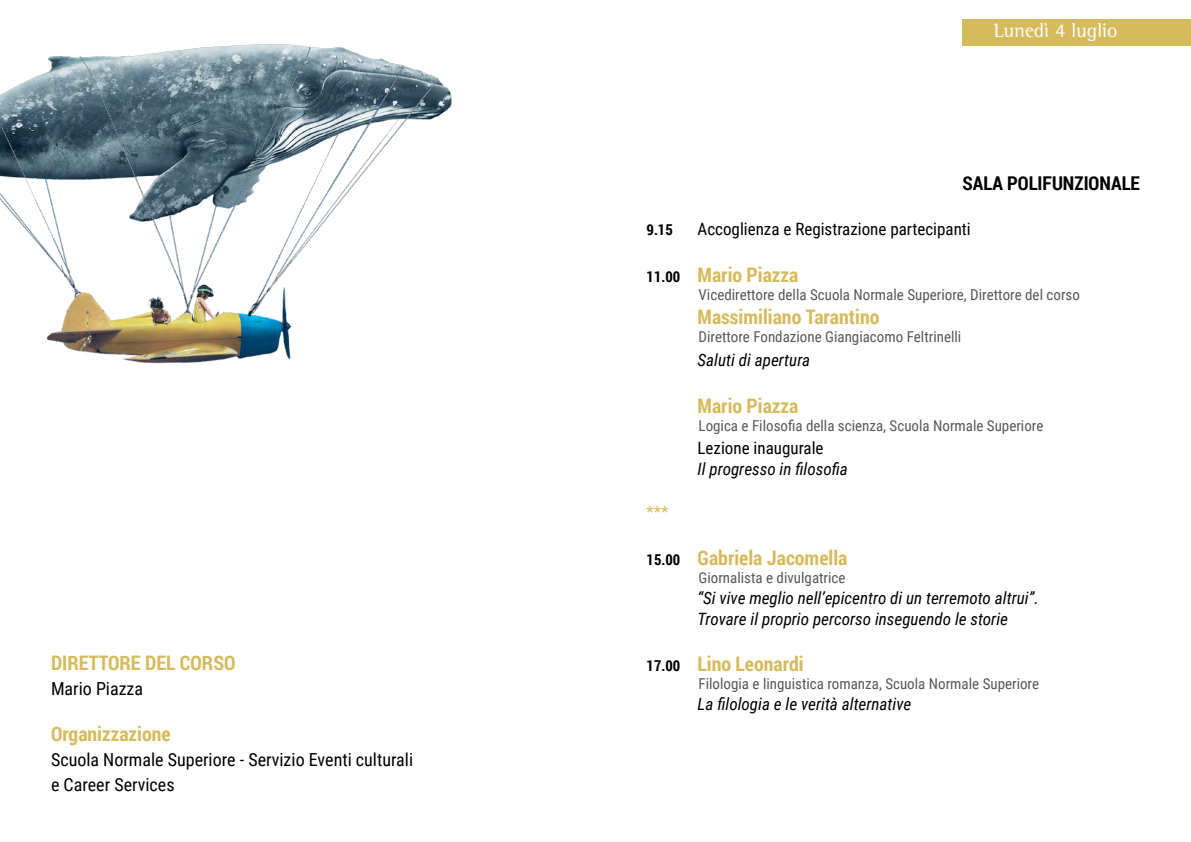
<style>
.page{position:relative;width:1191px;height:842px;background:#fff}
.page>*{position:absolute;margin:0;border:0;box-sizing:border-box;transform-origin:0 0}
.t1{font:700 20px "Roboto Condensed";color:#d6bb5d}
.t2{font:20px "Rotis Semi Serif Pro";color:#fff}
.t3{font:700 19px "Roboto Condensed";color:#000}
.t4{font:18px/24.8px "Roboto Condensed";color:#000}
.t5{font:italic 17px/20.8px "Roboto Condensed";color:#000}
.t6{font:17px "Roboto Condensed";color:#000}
.t7{font:17px "Roboto Condensed";color:#d6bb5d}
.t8{font:15px "Roboto Condensed";color:#575756}
.t9{font:700 15px "Roboto Condensed";color:#000}
.s1{font-size:15px;color:#000}
</style>
<div class="page">
<div style="left:962px;top:19px;width:229px;height:27px;background:#d6bb5d"></div>
<img style="left:0;top:44px;width:452px;height:320px">
<h1 class="t1" style="left:51px;top:648px;width:186px">DIRETTORE DEL CORSO</h1>
<p class="t4" style="left:51px;top:675px;width:94px">Mario Piazza</p>
<h1 class="t1" style="left:51px;top:720px;width:121px">Organizzazione</h1>
<p class="t4" style="left:51px;top:747px;width:363px">Scuola Normale Superiore - Servizio Eventi culturali e Career Services</p>
<h1 class="t2" style="left:994px;top:18px;width:125px">Lunedì 4 luglio</h1>
<p class="t3" style="left:962px;top:170px;width:179px">SALA POLIFUNZIONALE</p>
<p class="t9" style="left:646px;top:220px;width:28px">9.15</p>
<p class="t6" style="left:697px;top:218px;width:275px">Accoglienza e Registrazione partecipanti</p>
<h1 class="t1" style="left:646px;top:261px;width:153px"><span class="s1">11.00</span> Mario Piazza</h1>
<p class="t8" style="left:698px;top:284px;width:383px">Vicedirettore della Scuola Normale Superiore, Direttore del corso</p>
<h1 class="t1" style="left:697px;top:303px;width:183px">Massimiliano Tarantino</h1>
<p class="t8" style="left:698px;top:326px;width:264px">Direttore Fondazione Giangiacomo Feltrinelli</p>
<p class="t5" style="left:697px;top:349px;width:114px">Saluti di apertura</p>
<h1 class="t1" style="left:697px;top:391px;width:102px">Mario Piazza</h1>
<p class="t8" style="left:698px;top:415px;width:346px">Logica e Filosofia della scienza, Scuola Normale Superiore</p>
<p class="t6" style="left:697px;top:436px;width:127px">Lezione inaugurale</p>
<p class="t5" style="left:697px;top:457px;width:152px">Il progresso in filosofia</p>
<p class="t7" style="left:646px;top:500px;width:23px">***</p>
<h1 class="t1" style="left:646px;top:544px;width:202px"><span class="s1">15.00</span> Gabriela Jacomella</h1>
<p class="t8" style="left:698px;top:567px;width:148px">Giornalista e divulgatrice</p>
<p class="t5" style="left:697px;top:587px;width:343px">“Si vive meglio nell’epicentro di un terremoto altrui”.<br>Trovare il proprio percorso inseguendo le storie</p>
<h1 class="t1" style="left:646px;top:650px;width:158px"><span class="s1">17.00</span> Lino Leonardi</h1>
<p class="t8" style="left:698px;top:673px;width:342px">Filologia e linguistica romanza, Scuola Normale Superiore</p>
<p class="t5" style="left:697px;top:693px;width:215px">La filologia e le verità alternative</p>
</div>
